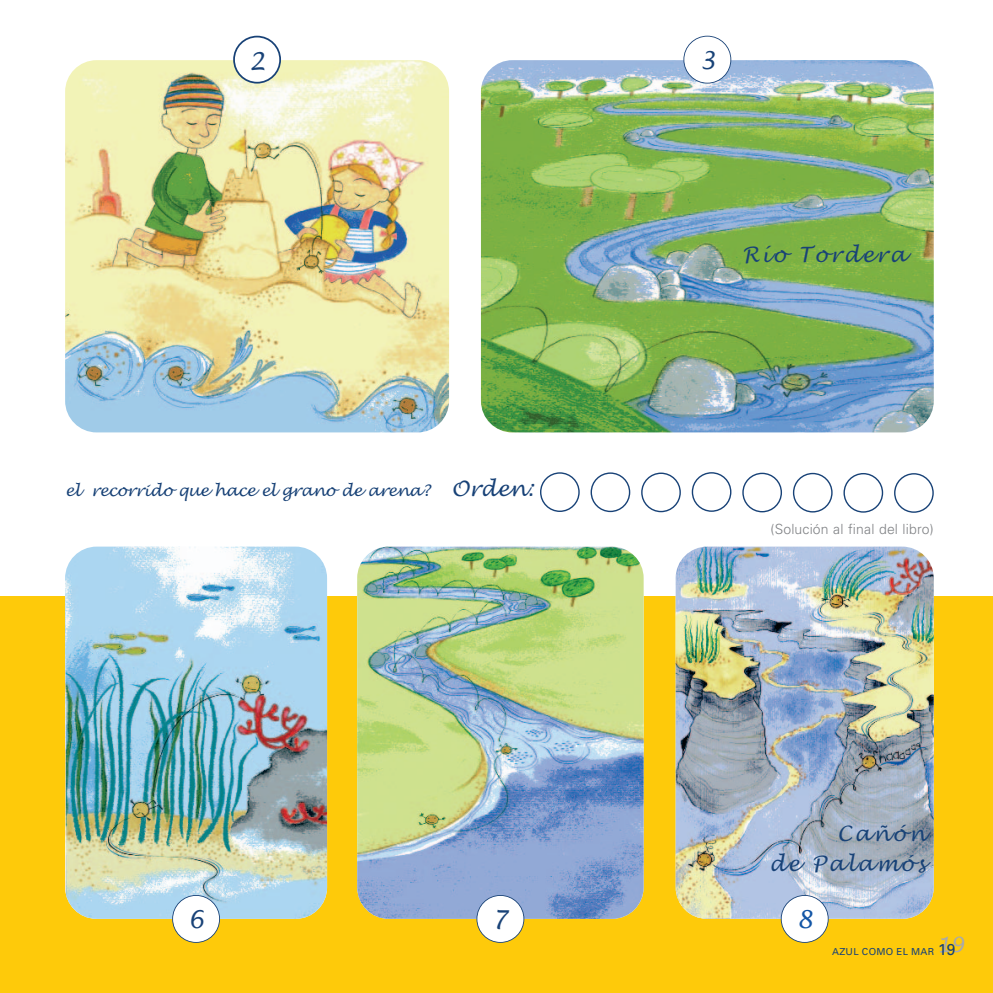
<style>
.page{position:relative;width:993px;height:993px;background:#fff}
.page>*{position:absolute;margin:0;border:0;box-sizing:border-box;transform-origin:0 0}
.t1{font:italic 24.5px "Lucida Handwriting";color:#184277}
.t2{font:italic 24.5px "Lucida Handwriting";color:#1356a6}
.t3{font:italic 21px/29.8px "Lucida Handwriting";letter-spacing:.09em;color:#184277;text-align:right}
.t4{font:italic 15.75px "Lucida Handwriting";letter-spacing:-.02em;color:#184277}
.t5{font:300 14px "Univers";letter-spacing:.01em;color:#808285}
.t6{font:9.62px "Univers";letter-spacing:.03em;color:#184277}
.s1{font-size:21px}
.s2{font-size:15.75px}
</style>
<div class="page">
<img style="left:0;top:35px;width:992px;height:957px">
<h1 class="t1" style="left:249px;top:47px;width:18px">2</h1>
<h1 class="t1" style="left:699px;top:46px;width:18px">3</h1>
<h2 class="t3" style="left:742px;top:240px;width:165px">Río Tordera</h2>
<p class="t4" style="left:65px;top:481px;width:469px">el recorrido que hace el grano de arena? <span class="s1">Orden:</span></p>
<p class="t5" style="left:770px;top:524px;width:165px">(Solución al final del libro)</p>
<h2 class="t3" style="left:769px;top:818px;width:158px">Cañón<br>de Palamós</h2>
<h1 class="t1" style="left:188px;top:904px;width:18px">6</h1>
<h1 class="t1" style="left:492px;top:904px;width:18px">7</h1>
<h1 class="t2" style="left:796px;top:904px;width:18px">8</h1>
<p class="t6" style="left:832px;top:948px;width:134px">AZUL COMO EL MAR <sup>19</sup><span class="s2">19</span></p>
</div>
